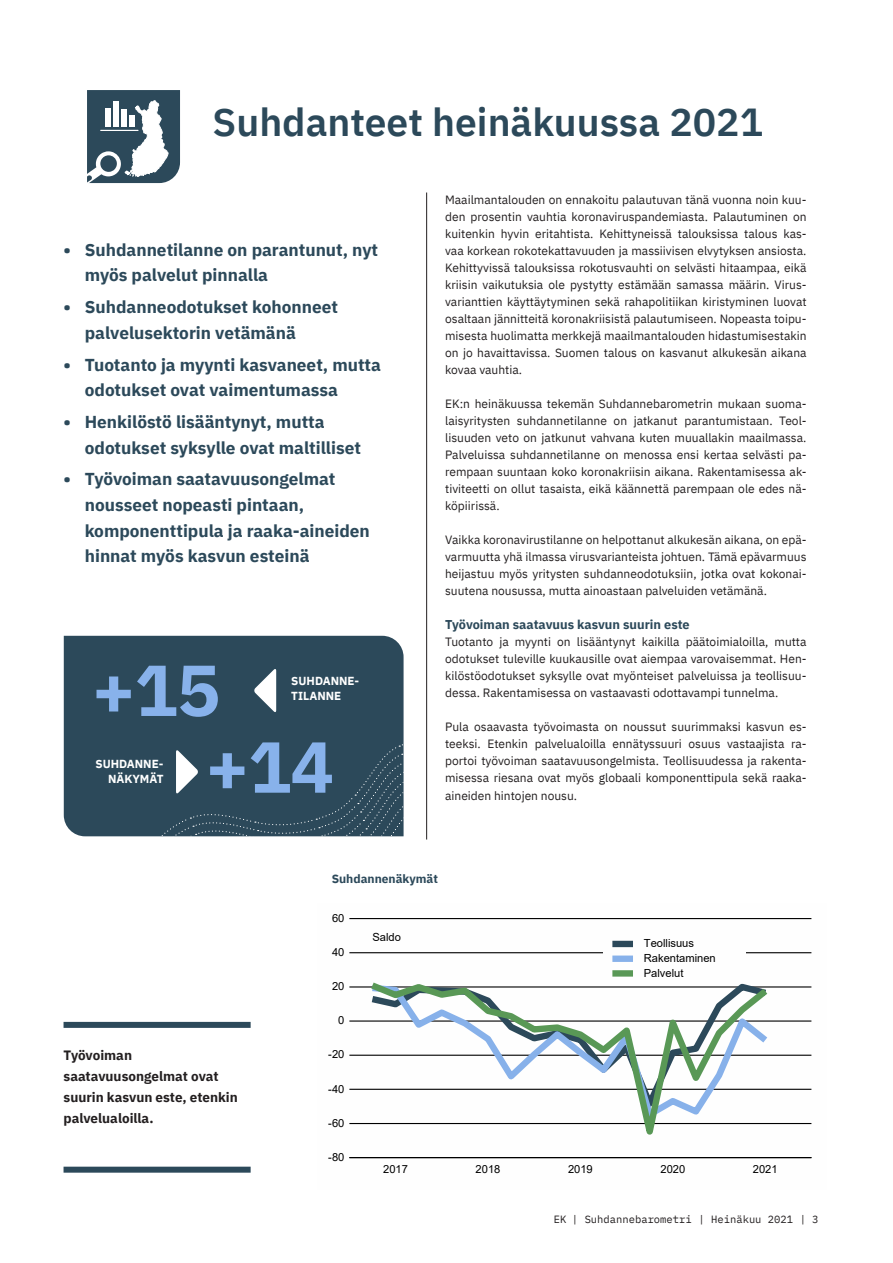
<style>
.page{position:relative;width:893px;height:1263px;background:#fff}
.page>*{position:absolute;margin:0;border:0;box-sizing:border-box;transform-origin:0 0}
.Suhdannekuva_arvo{font:700 72px "IBM Plex Mono";color:#88b2eb}
.PÄÄotsikko-osio_1{font:600 39px "IBM Plex Sans";color:#2c495a}
.Ensiaukeama_bullet{font:700 17.25px/25.5px "IBM Plex Sans";color:#2c495a}
.Nosto{font:700 13.5px/21px "IBM Plex Sans";color:#231f20}
.VÄLIots-osio_1{font:700 12.75px "IBM Plex Sans";color:#2c495a}
.Leipä_max{font:12px/17px "IBM Plex Sans";color:#231f20;text-align:justify}
.Kuvateksti_viiva_all{font:700 12px "IBM Plex Sans";color:#2c495a}
.Suhdannekuva_teksti{font:700 11.7px/15.5px "IBM Plex Sans";color:#fff}
.t1{font:11.1px/14.7px "Arial";color:#000}
.t2{font:10.5px "IBM Plex Mono";color:#231f20}
.s1{color:#fff}
</style>
<div class="page">
<hr style="left:349px;top:1123px;width:462px;height:1px;background:#000">
<hr style="left:349px;top:1089px;width:462px;height:1px;background:#000">
<hr style="left:349px;top:1055px;width:462px;height:1px;background:#000">
<hr style="left:349px;top:1020px;width:462px;height:1px;background:#000">
<hr style="left:349px;top:986px;width:462px;height:1px;background:#000">
<hr style="left:349px;top:952px;width:462px;height:1px;background:#000">
<hr style="left:349px;top:918px;width:462px;height:1px;background:#000">
<hr style="left:349px;top:1157px;width:462px;height:1px;background:#000">
<svg style="left:364px;top:982px;width:410px;height:177px"></svg>
<div style="left:603px;top:934px;width:143px;height:48px;background:#fefefe"></div>
<div style="left:612px;top:941px;width:21px;height:6px;background:#2c495a"></div>
<div style="left:612px;top:955px;width:21px;height:7px;background:#87b1ea"></div>
<div style="left:612px;top:970px;width:21px;height:6px;background:#599856"></div>
<hr style="left:426px;top:192px;width:1px;height:647px;background:#231f20">
<div style="left:64px;top:1022px;width:187px;height:6px;background:#2c495a"></div>
<div style="left:64px;top:1167px;width:187px;height:6px;background:#2c495a"></div>
<svg style="left:87px;top:90px;width:93px;height:94px"></svg>
<div style="left:64px;top:636px;width:340px;height:200px;background:#2c495a"></div>
<svg style="left:152px;top:733px;width:252px;height:104px"></svg>
<svg style="left:254px;top:668px;width:22px;height:45px"></svg>
<p class="PÄÄotsikko-osio_1" style="left:213px;top:91px;width:552px">Suhdanteet heinäkuussa 2021</p>
<p class="Ensiaukeama_bullet" style="left:85px;top:236px;width:295px;text-indent:-21px">• Suhdannetilanne on parantunut, nyt myös palvelut pinnalla</p>
<p class="Ensiaukeama_bullet" style="left:85px;top:293px;width:255px;text-indent:-21px">• Suhdanneodotukset kohonneet palvelusektorin vetämänä</p>
<p class="Ensiaukeama_bullet" style="left:85px;top:350px;width:298px;text-indent:-21px">• Tuotanto ja myynti kasvaneet, mutta odotukset ovat vaimentumassa</p>
<p class="Ensiaukeama_bullet" style="left:85px;top:408px;width:278px;text-indent:-21px">• Henkilöstö lisääntynyt, mutta odotukset syksylle ovat maltilliset</p>
<p class="Ensiaukeama_bullet" style="left:85px;top:465px;width:286px;text-indent:-21px">• Työvoiman saatavuusongelmat nousseet nopeasti pintaan, komponenttipula ja raaka-aineiden hinnat myös kasvun esteinä</p>
<p class="Suhdannekuva_arvo" style="left:92px;top:633px;width:130px">+15</p>
<p class="Suhdannekuva_arvo" style="left:206px;top:710px;width:130px">+14</p>
<p class="Suhdannekuva_teksti" style="left:291px;top:672px;width:69px">SUHDANNE-<br>TILANNE</p>
<p class="Suhdannekuva_teksti" style="left:95px;top:755px;width:69px;text-align:right">SUHDANNE-<br>NÄKYMÄT</p>
<p class="Leipä_max" style="left:445px;top:190px;width:363px">Maailmantalouden on ennakoitu palautuvan tänä vuonna noin kuu&shy;den prosentin vauhtia koronaviruspandemiasta. Palautuminen on kuitenkin hyvin eritahtista. Kehittyneissä talouksissa talous kas&shy;vaa korkean rokotekattavuuden ja massiivisen elvytyksen ansiosta.<br>Kehittyvissä talouksissa rokotusvauhti on selvästi hitaampaa, eikä kriisin vaikutuksia ole pystytty estämään samassa määrin. Virus&shy;varianttien käyttäytyminen sekä rahapolitiikan kiristyminen luovat osaltaan jännitteitä koronakriisistä palautumiseen. Nopeasta toipu&shy;misesta huolimatta merkkejä maailmantalouden hidastumisestakin on jo havaittavissa. Suomen talous on kasvanut alkukesän aikana kovaa vauhtia.</p>
<p class="Leipä_max" style="left:445px;top:394px;width:363px">EK:n heinäkuussa tekemän Suhdannebarometrin mukaan suoma&shy;laisyritysten suhdannetilanne on jatkanut parantumistaan. Teol&shy;lisuuden veto on jatkunut vahvana kuten muuallakin maailmassa.<br>Palveluissa suhdannetilanne on menossa ensi kertaa selvästi pa&shy;rempaan suuntaan koko koronakriisin aikana. Rakentamisessa ak&shy;tiviteetti on ollut tasaista, eikä käännettä parempaan ole edes nä&shy;köpiirissä.</p>
<p class="Leipä_max" style="left:445px;top:531px;width:363px">Vaikka koronavirustilanne on helpottanut alkukesän aikana, on epä&shy;varmuutta yhä ilmassa virusvarianteista johtuen. Tämä epävarmuus heijastuu myös yritysten suhdanneodotuksiin, jotka ovat kokonai&shy;suutena nousussa, mutta ainoastaan palveluiden vetämänä.</p>
<p class="VÄLIots-osio_1" style="left:445px;top:615px;width:246px">Työvoiman saatavuus kasvun suurin este</p>
<p class="Leipä_max" style="left:445px;top:633px;width:363px">Tuotanto ja myynti on lisääntynyt kaikilla päätoimialoilla, mutta odotukset tuleville kuukausille ovat aiempaa varovaisemmat. Hen&shy;kilöstöodotukset syksylle ovat myönteiset palveluissa ja teollisuu&shy;dessa. Rakentamisessa on vastaavasti odottavampi tunnelma.</p>
<p class="Leipä_max" style="left:445px;top:718px;width:363px">Pula osaavasta työvoimasta on noussut suurimmaksi kasvun es&shy;teeksi. Etenkin palvelualoilla ennätyssuuri osuus vastaajista ra&shy;portoi työvoiman saatavuusongelmista. Teollisuudessa ja rakenta&shy;misessa riesana ovat myös globaali komponenttipula sekä raaka&shy;aineiden hintojen nousu.</p>
<p class="Kuvateksti_viiva_all" style="left:332px;top:869px;width:108px">Suhdannenäkymät</p>
<p class="Nosto" style="left:64px;top:1043px;width:176px">Työvoiman saatavuusongelmat ovat suurin kasvun este, etenkin palvelualoilla.</p>
<p class="t1" style="left:332px;top:910px;width:14px">60</p>
<p class="t1" style="left:332px;top:944px;width:14px">40</p>
<p class="t1" style="left:332px;top:979px;width:14px">20</p>
<p class="t1" style="left:338px;top:1013px;width:8px">0</p>
<p class="t1" style="left:328px;top:1047px;width:18px">-20</p>
<p class="t1" style="left:328px;top:1081px;width:18px">-40</p>
<p class="t1" style="left:328px;top:1115px;width:18px">-60</p>
<p class="t1" style="left:328px;top:1149px;width:18px">-80</p>
<p class="t1" style="left:372px;top:929px;width:30px">Saldo</p>
<p class="t1" style="left:644px;top:936px;width:73px">Teollisuus<br>Rakentaminen<br>Palvelut</p>
<p class="t1" style="left:383px;top:1161px;width:26px">2017</p>
<p class="t1" style="left:476px;top:1161px;width:26px">2018</p>
<p class="t1" style="left:568px;top:1161px;width:26px">2019</p>
<p class="t1" style="left:660px;top:1161px;width:26px">2020</p>
<p class="t1" style="left:753px;top:1161px;width:26px">2021</p>
<p class="t2" style="left:554px;top:1211px;width:266px">EK | Suhdannebarometri | Heinäkuu 2021 |<span class="s1">4</span>3</p>
</div>
